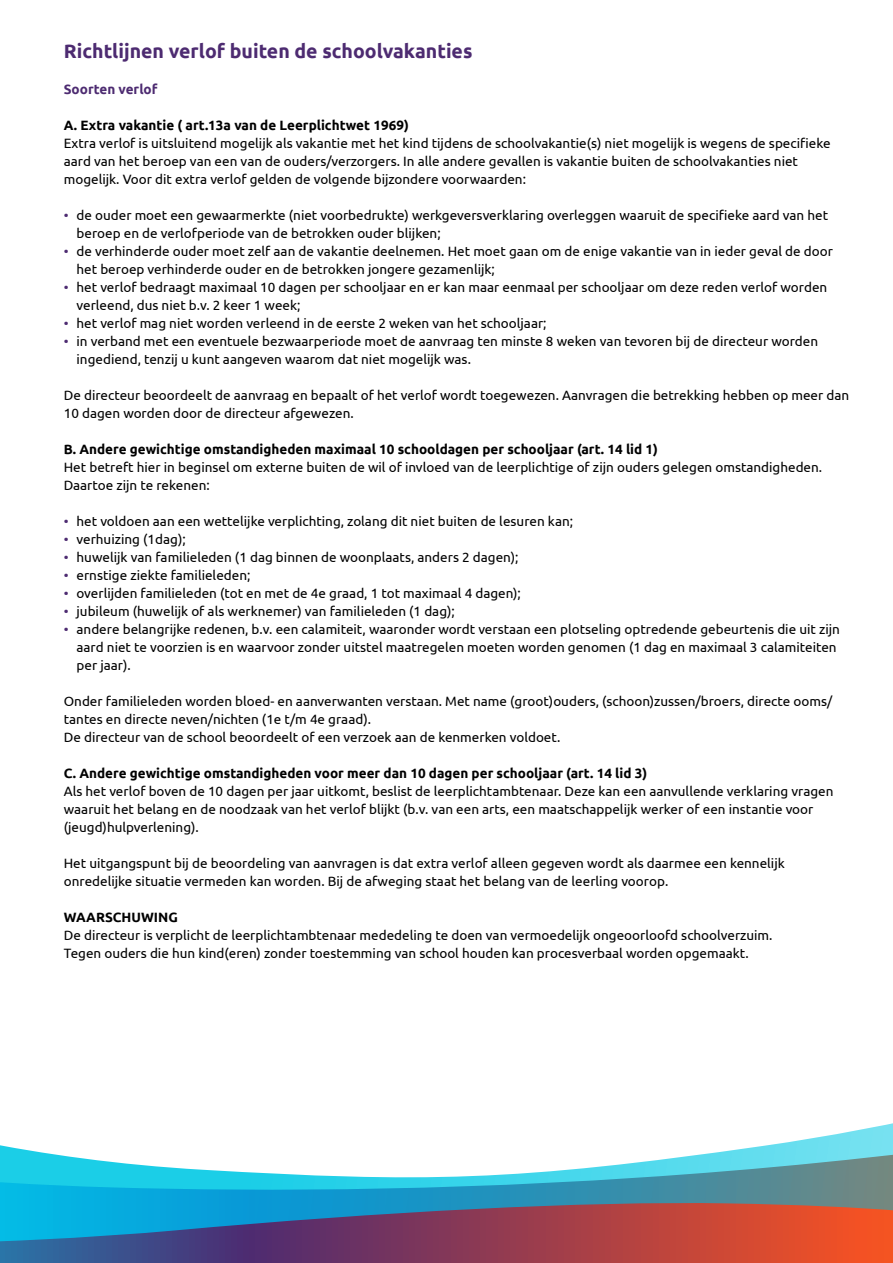
<style>
.page{position:relative;width:893px;height:1263px;background:#fff}
.page>*{position:absolute;margin:0;border:0;box-sizing:border-box;transform-origin:0 0}
.t1{font:700 19.5px "Ubuntu";color:#4d2b71}
.t2{font:13.5px/18px "Ubuntu";color:#000}
.t3{font:700 13.5px "Ubuntu";color:#000}
.t4{font:700 13.5px "Ubuntu";color:#4d2b71}
.s1{color:#4d2b71}
</style>
<div class="page">
<svg style="left:0;top:1123px;width:893px;height:140px"></svg>
<h1 class="t1" style="left:64px;top:39px;width:410px">Richtlijnen verlof buiten de schoolvakanties</h1>
<p class="t4" style="left:64px;top:81px;width:95px">Soorten verlof</p>
<p class="t3" style="left:64px;top:117px;width:347px">A. Extra vakantie ( art.13a van de Leerplichtwet 1969)</p>
<p class="t2" style="left:64px;top:133px;width:768px">Extra verlof is uitsluitend mogelijk als vakantie met het kind tijdens de schoolvakantie(s) niet mogelijk is wegens de specifieke aard van het beroep van een van de ouders/verzorgers. In alle andere gevallen is vakantie buiten de schoolvakanties niet mogelijk. Voor dit extra verlof gelden de volgende bijzondere voorwaarden:</p>
<p class="t2" style="left:77px;top:205px;width:753px;text-indent:-13px"><span class="s1">•</span> de ouder moet een gewaarmerkte (niet voorbedrukte) werkgeversverklaring overleggen waaruit de specifieke aard van het beroep en de verlofperiode van de betrokken ouder blijken;</p>
<p class="t2" style="left:77px;top:241px;width:758px;text-indent:-13px"><span class="s1">•</span> de verhinderde ouder moet zelf aan de vakantie deelnemen. Het moet gaan om de enige vakantie van in ieder geval de door het beroep verhinderde ouder en de betrokken jongere gezamenlijk;</p>
<p class="t2" style="left:77px;top:277px;width:752px;text-indent:-13px"><span class="s1">•</span> het verlof bedraagt maximaal 10 dagen per schooljaar en er kan maar eenmaal per schooljaar om deze reden verlof worden verleend, dus niet b.v. 2 keer 1 week;</p>
<p class="t2" style="left:64px;top:313px;width:484px"><span class="s1">•</span> het verlof mag niet worden verleend in de eerste 2 weken van het schooljaar;</p>
<p class="t2" style="left:77px;top:331px;width:743px;text-indent:-13px"><span class="s1">•</span> in verband met een eventuele bezwaarperiode moet de aanvraag ten minste 8 weken van tevoren bij de directeur worden ingediend, tenzij u kunt aangeven waarom dat niet mogelijk was.</p>
<p class="t2" style="left:64px;top:385px;width:787px">De directeur beoordeelt de aanvraag en bepaalt of het verlof wordt toegewezen. Aanvragen die betrekking hebben op meer dan<br>10 dagen worden door de directeur afgewezen.</p>
<p class="t3" style="left:64px;top:441px;width:596px">B. Andere gewichtige omstandigheden maximaal 10 schooldagen per schooljaar (art. 14 lid 1)</p>
<p class="t2" style="left:64px;top:457px;width:760px">Het betreft hier in beginsel om externe buiten de wil of invloed van de leerplichtige of zijn ouders gelegen omstandigheden.<br>Daartoe zijn te rekenen:</p>
<p class="t2" style="left:64px;top:511px;width:511px"><span class="s1">•</span> het voldoen aan een wettelijke verplichting, zolang dit niet buiten de lesuren kan;</p>
<p class="t2" style="left:64px;top:529px;width:123px"><span class="s1">•</span> verhuizing (1dag);</p>
<p class="t2" style="left:64px;top:547px;width:456px"><span class="s1">•</span> huwelijk van familieleden (1 dag binnen de woonplaats, anders 2 dagen);</p>
<p class="t2" style="left:64px;top:565px;width:188px"><span class="s1">•</span> ernstige ziekte familieleden;</p>
<p class="t2" style="left:64px;top:583px;width:459px"><span class="s1">•</span> overlijden familieleden (tot en met de 4e graad, 1 tot maximaal 4 dagen);</p>
<p class="t2" style="left:64px;top:601px;width:393px"><span class="s1">•</span> jubileum (huwelijk of als werknemer) van familieleden (1 dag);</p>
<p class="t2" style="left:77px;top:619px;width:765px;text-indent:-13px"><span class="s1">•</span> andere belangrijke redenen, b.v. een calamiteit, waaronder wordt verstaan een plotseling optredende gebeurtenis die uit zijn aard niet te voorzien is en waarvoor zonder uitstel maatregelen moeten worden genomen (1 dag en maximaal 3 calamiteiten per jaar).</p>
<p class="t2" style="left:64px;top:691px;width:770px">Onder familieleden worden bloed- en aanverwanten verstaan. Met name (groot)ouders, (schoon)zussen/broers, directe ooms/ tantes en directe neven/nichten (1e t/m 4e graad).<br>De directeur van de school beoordeelt of een verzoek aan de kenmerken voldoet.</p>
<p class="t3" style="left:64px;top:765px;width:585px">C. Andere gewichtige omstandigheden voor meer dan 10 dagen per schooljaar (art. 14 lid 3)</p>
<p class="t2" style="left:64px;top:781px;width:771px">Als het verlof boven de 10 dagen per jaar uitkomt, beslist de leerplichtambtenaar. Deze kan een aanvullende verklaring vragen waaruit het belang en de noodzaak van het verlof blijkt (b.v. van een arts, een maatschappelijk werker of een instantie voor (jeugd)hulpverlening).</p>
<p class="t2" style="left:64px;top:853px;width:723px">Het uitgangspunt bij de beoordeling van aanvragen is dat extra verlof alleen gegeven wordt als daarmee een kennelijk onredelijke situatie vermeden kan worden. Bij de afweging staat het belang van de leerling voorop.</p>
<p class="t3" style="left:64px;top:909px;width:116px">WAARSCHUWING</p>
<p class="t2" style="left:64px;top:925px;width:710px">De directeur is verplicht de leerplichtambtenaar mededeling te doen van vermoedelijk ongeoorloofd schoolverzuim.<br>Tegen ouders die hun kind(eren) zonder toestemming van school houden kan procesverbaal worden opgemaakt.</p>
</div>
